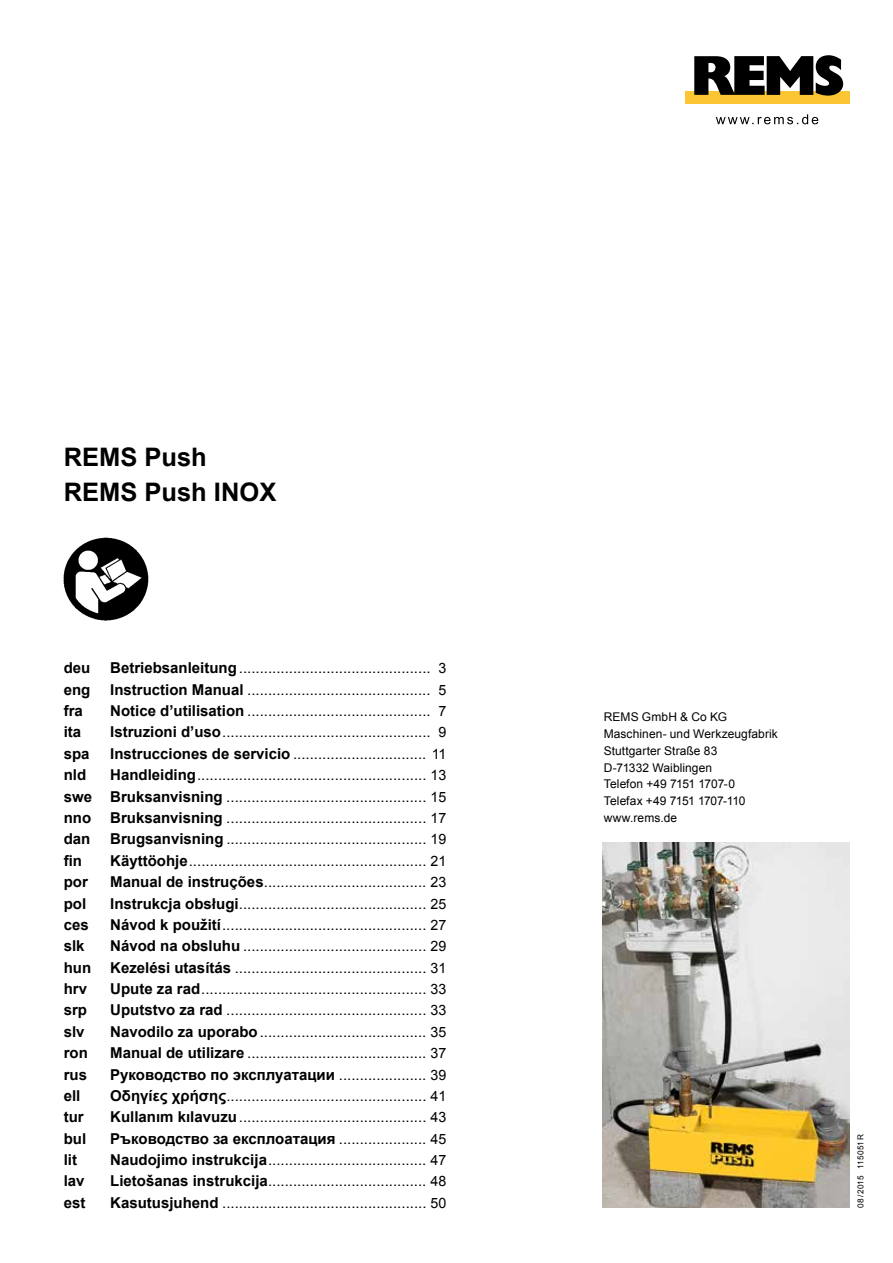
<style>
.page{position:relative;width:893px;height:1263px;background:#fff}
.page>*{position:absolute;margin:0;border:0;box-sizing:border-box;transform-origin:0 0}
.t1{font:700 25.5px/34.5px "Arial";color:#000}
.t2{font:15px/21.5px "Arial";color:#000;text-align:justify}
.t3{font:700 15px "Arial";color:#000}
.t4{font:12px/16.8px "Arial";letter-spacing:.005em;color:#000}
.t5{font:8.25px "Arial";letter-spacing:.01em;color:#000}
.s1{font-weight:700}
.s2{font-size:14.25px}
.s3{font-weight:400}
.s4{font-weight:400;font-size:14.25px}
</style>
<div class="page">
<img style="left:64px;top:537px;width:85px;height:84px">
<img style="left:602px;top:842px;width:248px;height:366px">
<div style="left:685px;top:91px;width:164px;height:13px;background:#fcc632"></div>
<svg style="left:716px;top:114px;width:102px;height:10px"></svg>
<svg style="left:694px;top:55px;width:149px;height:41px"></svg>
<h1 class="t1" style="left:64px;top:441px;width:214px">REMS Push<br>REMS Push INOX</h1>
<p class="t3" style="left:64px;top:658px;width:28px">deu</p>
<p class="t2" style="left:110px;top:657px;width:338px"><span class="s1">Betriebsanleitung</span>.............................................. <span class="s2">3</span></p>
<p class="t3" style="left:64px;top:679px;width:28px">eng</p>
<p class="t2" style="left:110px;top:679px;width:338px"><span class="s1">Instruction Manual</span> ............................................ <span class="s2">5</span></p>
<p class="t3" style="left:64px;top:701px;width:21px">fra</p>
<p class="t2" style="left:110px;top:700px;width:338px"><span class="s1">Notice d’utilisation</span> ............................................ <span class="s2">7</span></p>
<p class="t3" style="left:64px;top:722px;width:19px">ita</p>
<p class="t2" style="left:110px;top:722px;width:338px"><span class="s1">Istruzioni d’uso</span>.................................................. <span class="s2">9</span></p>
<p class="t3" style="left:64px;top:743px;width:27px">spa</p>
<p class="t2" style="left:110px;top:743px;width:338px"><span class="s1">Instrucciones de servicio</span> ................................ <span class="s2">11</span></p>
<p class="t3" style="left:64px;top:765px;width:24px">nld</p>
<p class="t2" style="left:64px;top:764px;width:384px;text-indent:46px"><span class="s1">Handleiding</span>....................................................... <span class="s2">13 </span><span class="s1">swe Bruksanvisning</span> ................................................ <span class="s2">15 </span><span class="s1">nno</span></p>
<p class="t2" style="left:110px;top:807px;width:338px"><span class="s1">Bruksanvisning</span> ................................................ <span class="s2">17</span></p>
<p class="t3" style="left:64px;top:829px;width:28px">dan</p>
<p class="t2" style="left:110px;top:828px;width:338px"><span class="s1">Brugsanvisning</span> ................................................ <span class="s2">19</span></p>
<p class="t3" style="left:64px;top:850px;width:20px">fin</p>
<p class="t2" style="left:110px;top:850px;width:338px"><span class="s1">Käyttöohje</span>......................................................... <span class="s2">21</span></p>
<p class="t3" style="left:64px;top:872px;width:26px">por</p>
<p class="t2" style="left:110px;top:871px;width:338px"><span class="s1">Manual de instruções</span>....................................... <span class="s2">23</span></p>
<p class="t3" style="left:64px;top:893px;width:24px">pol</p>
<p class="t2" style="left:110px;top:893px;width:338px"><span class="s1">Instrukcja obsługi</span>............................................. <span class="s2">25</span></p>
<p class="t3" style="left:64px;top:914px;width:27px">ces</p>
<p class="t2" style="left:110px;top:914px;width:338px"><span class="s1">Návod k použití</span>................................................. <span class="s2">27</span></p>
<p class="t3" style="left:64px;top:936px;width:22px">slk</p>
<p class="t2" style="left:110px;top:935px;width:338px"><span class="s1">Návod na obsluhu</span> ............................................ <span class="s2">29</span></p>
<p class="t3" style="left:64px;top:957px;width:29px">hun</p>
<p class="t2" style="left:110px;top:957px;width:338px"><span class="s1">Kezelési utasítás</span> .............................................. <span class="s2">31</span></p>
<p class="t3" style="left:64px;top:979px;width:25px">hrv</p>
<p class="t2" style="left:110px;top:978px;width:338px"><span class="s1">Upute za rad</span>...................................................... <span class="s2">33</span></p>
<p class="t3" style="left:64px;top:1000px;width:25px">srp</p>
<p class="t2" style="left:110px;top:999px;width:338px"><span class="s1">Uputstvo za rad</span> ................................................ <span class="s2">33</span></p>
<p class="t3" style="left:64px;top:1021px;width:22px">slv</p>
<p class="t2" style="left:110px;top:1021px;width:338px"><span class="s1">Navodilo za uporabo</span>........................................ <span class="s2">35</span></p>
<p class="t3" style="left:64px;top:1043px;width:26px">ron</p>
<p class="t2" style="left:110px;top:1042px;width:338px"><span class="s1">Manual de utilizare</span> ........................................... <span class="s2">37</span></p>
<p class="t3" style="left:64px;top:1064px;width:25px">rus</p>
<p class="t3" style="left:110px;top:1064px;width:338px">Руководство по эксплуатации <span class="s3">.....................</span> <span class="s4">39</span></p>
<p class="t3" style="left:64px;top:1086px;width:18px">ell</p>
<p class="t2" style="left:110px;top:1085px;width:338px"><span class="s1">Οδηγίες χρήσης</span>................................................ <span class="s2">41</span></p>
<p class="t3" style="left:64px;top:1107px;width:21px">tur</p>
<p class="t2" style="left:110px;top:1106px;width:338px"><span class="s1">Kullanım kılavuzu</span>............................................. <span class="s2">43</span></p>
<p class="t3" style="left:64px;top:1128px;width:24px">bul</p>
<p class="t3" style="left:110px;top:1128px;width:338px">Ръководство за експлоатация <span class="s3">.....................</span> <span class="s4">45</span></p>
<p class="t3" style="left:64px;top:1150px;width:15px">lit</p>
<p class="t2" style="left:110px;top:1149px;width:338px"><span class="s1">Naudojimo instrukcija</span>...................................... <span class="s2">47</span></p>
<p class="t3" style="left:64px;top:1171px;width:22px">lav</p>
<p class="t2" style="left:110px;top:1170px;width:338px"><span class="s1">Lietošanas instrukcija</span>...................................... <span class="s2">48</span></p>
<p class="t3" style="left:64px;top:1192px;width:23px">est</p>
<p class="t2" style="left:110px;top:1192px;width:338px"><span class="s1">Kasutusjuhend</span> ................................................. <span class="s2">50</span></p>
<p class="t4" style="left:604px;top:709px;width:176px">REMS GmbH &amp; Co KG<br>Maschinen- und Werkzeugfabrik<br>Stuttgarter Straße 83<br>D-71332 Waiblingen<br>Telefon +49 7151 1707-0<br>Telefax +49 7151 1707-110 www.rems.de</p>
<p class="t5" style="left:855px;top:1208px;width:75px;rotate:-90deg">08/2015 115051R</p>
</div>
